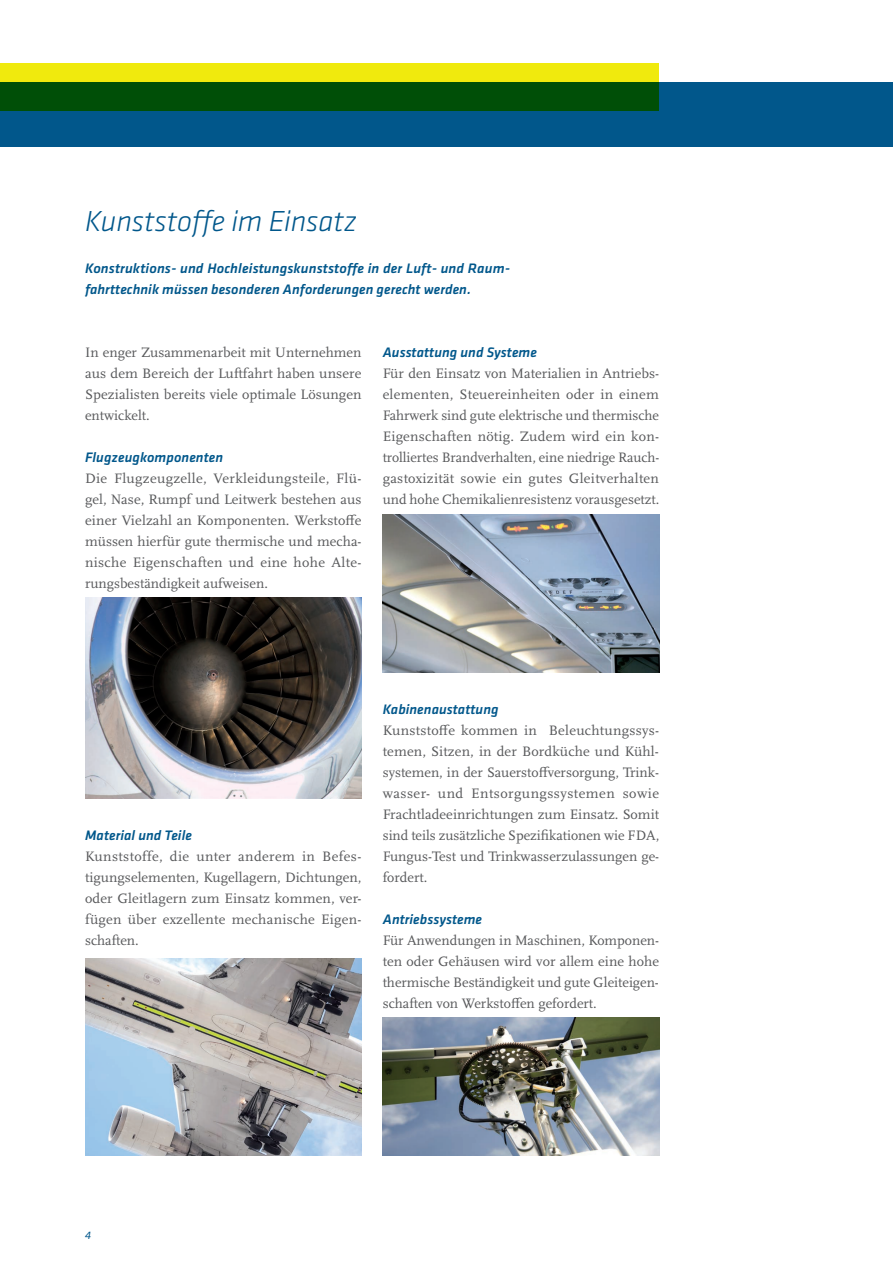
<style>
.page{position:relative;width:893px;height:1263px;background:#fff}
.page>*{position:absolute;margin:0;border:0;box-sizing:border-box;transform-origin:0 0}
.t1{font:italic 300 30px "Klavika";letter-spacing:-.005em;color:#01578b}
.t2{font:14.25px/21px "Scala Pro";color:#57585a;text-align:justify}
.t3{font:italic 500 14.25px/21px "Klavika";letter-spacing:.005em;color:#01578b}
.t4{font:italic 11.25px "Klavika";color:#01578b}
</style>
<div class="page">
<div style="left:0;top:83px;width:893px;height:64px;background:#01578b"></div>
<svg style="left:0;top:63px;width:659px;height:48px;background:#5f8c09"></svg>
<img style="left:85px;top:597px;width:276px;height:201px">
<img style="left:85px;top:959px;width:276px;height:196px">
<img style="left:383px;top:515px;width:276px;height:157px">
<img style="left:383px;top:1017px;width:276px;height:138px">
<h1 class="t1" style="left:85px;top:203px;width:273px">Kunststoffe im Einsatz</h1>
<p class="t3" style="left:85px;top:257px;width:427px">Konstruktions- und Hochleistungskunststoffe in der Luft- und Raum&shy;fahrttechnik müssen besonderen Anforderungen gerecht werden.</p>
<p class="t2" style="left:85px;top:342px;width:278px">In enger Zusammenarbeit mit Unternehmen aus dem Bereich der Luftfahrt haben unsere Spezialisten bereits viele optimale Lösungen entwickelt.</p>
<p class="t3" style="left:85px;top:446px;width:140px">Flugzeugkomponenten</p>
<p class="t2" style="left:85px;top:468px;width:278px">Die Flugzeugzelle, Verkleidungsteile, Flü&shy;gel, Nase, Rumpf und Leitwerk bestehen aus einer Vielzahl an Komponenten. Werkstoffe müssen hierfür gute thermische und mecha&shy;nische Eigenschaften und eine hohe Alte&shy;rungsbeständigkeit aufweisen.</p>
<p class="t3" style="left:383px;top:341px;width:156px">Ausstattung und Systeme</p>
<p class="t2" style="left:383px;top:363px;width:278px">Für den Einsatz von Materialien in Antriebs&shy;elementen, Steuereinheiten oder in einem Fahrwerk sind gute elektrische und thermische Eigenschaften nötig. Zudem wird ein kon&shy;trolliertes Brandverhalten, eine niedrige Rauch&shy;gastoxizität sowie ein gutes Gleitverhalten und hohe Chemikalienresistenz vorausgesetzt.</p>
<p class="t3" style="left:85px;top:824px;width:109px">Material und Teile</p>
<p class="t2" style="left:85px;top:846px;width:278px">Kunststoffe, die unter anderem in Befes&shy;tigungselementen, Kugellagern, Dichtungen, oder Gleitlagern zum Einsatz kommen, ver&shy;fügen über exzellente mechanische Eigen&shy;schaften.</p>
<p class="t3" style="left:383px;top:698px;width:117px">Kabinenaustattung</p>
<p class="t2" style="left:383px;top:720px;width:278px">Kunststoffe kommen in Beleuchtungssys&shy;temen, Sitzen, in der Bordküche und Kühl&shy;systemen, in der Sauerstoffversorgung, Trink&shy;wasser- und Entsorgungssystemen sowie Frachtladeeinrichtungen zum Einsatz. Somit sind teils zusätzliche Spezifikationen wie FDA, Fungus-Test und Trinkwasserzulassungen ge&shy;fordert.</p>
<p class="t3" style="left:383px;top:908px;width:101px">Antriebssysteme</p>
<p class="t2" style="left:383px;top:930px;width:278px">Für Anwendungen in Maschinen, Komponen&shy;ten oder Gehäusen wird vor allem eine hohe thermische Beständigkeit und gute Gleiteigen&shy;schaften von Werkstoffen gefordert.</p>
<p class="t4" style="left:85px;top:1228px;width:7px">4</p>
</div>
